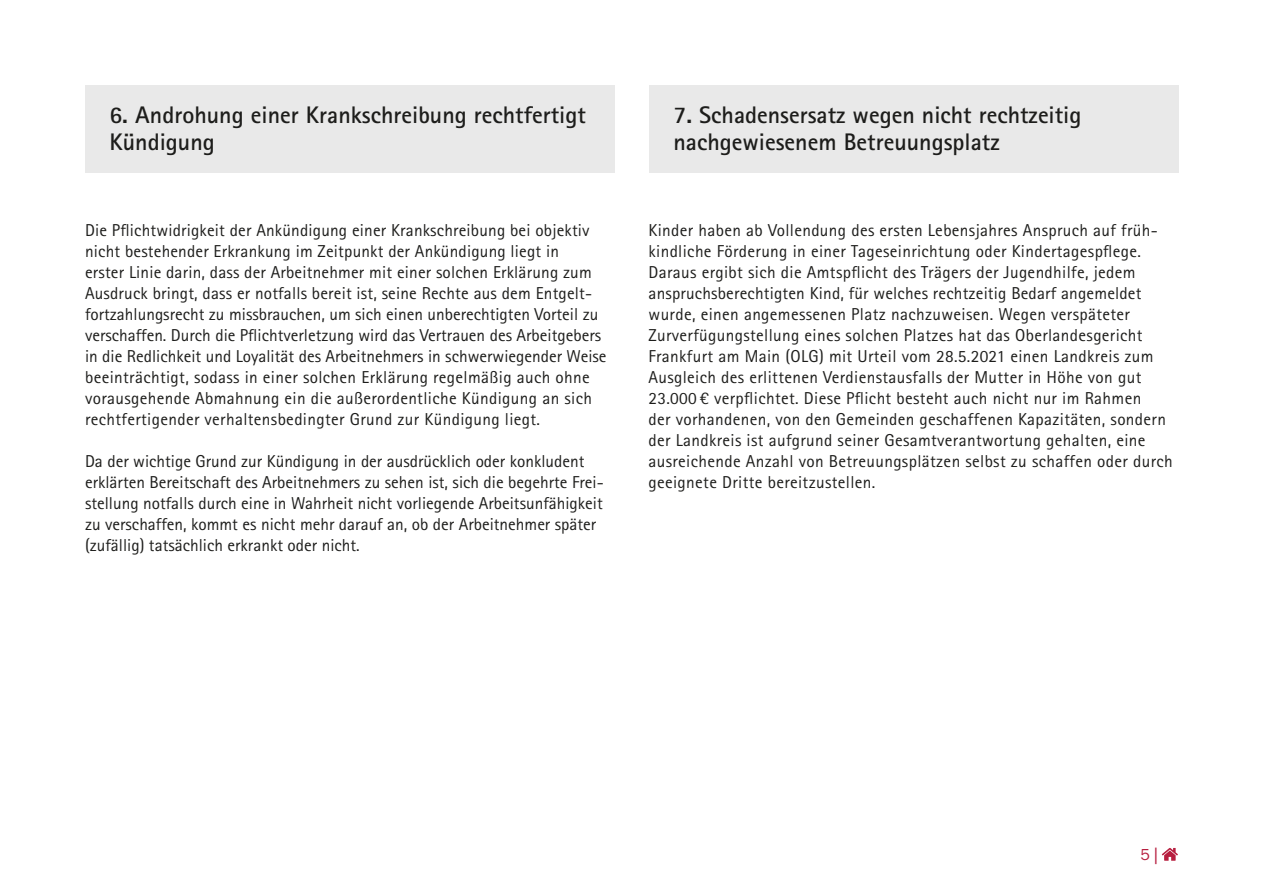
<style>
.page{position:relative;width:1263px;height:893px;background:#fff}
.page>*{position:absolute;margin:0;border:0;box-sizing:border-box;transform-origin:0 0}
.t1{font:700 24px/27px "Rotis Sans Serif Std";color:#1d1d1b}
.t2{font:17.25px/21px "Rotis Sans Serif Std";letter-spacing:.02em;color:#1d1d1b}
.t3{font:17.25px/21px "Rotis Sans Serif Std";color:#1d1d1b}
.t4{font:16.5px "Franklin Gothic Itc T";color:#b71e3f}
.s1{font-family:"News Gothic Std"}
</style>
<div class="page">
<div style="left:649px;top:85px;width:529px;height:88px;background:#e9e9e9"></div>
<svg style="left:1162px;top:848px;width:16px;height:13px"></svg>
<div style="left:85px;top:85px;width:529px;height:88px;background:#e9e9e9"></div>
<h1 class="t1" style="left:109px;top:101px;width:478px">6. Androhung einer Krankschreibung rechtfertigt<br>Kündigung</h1>
<p class="t2" style="left:85px;top:219px;width:523px">Die Pflichtwidrigkeit der Ankündigung einer Krankschreibung bei objektiv nicht bestehender Erkrankung im Zeitpunkt der Ankündigung liegt in<br>erster Linie darin, dass der Arbeitnehmer mit einer solchen Erklärung zum Ausdruck bringt, dass er notfalls bereit ist, seine Rechte aus dem Entgelt&shy;fortzahlungsrecht zu missbrauchen, um sich einen unberechtigten Vorteil zu verschaffen. Durch die Pflichtverletzung wird das Vertrauen des Arbeitgebers in die Redlichkeit und Loyalität des Arbeitnehmers in schwerwiegender Weise beeinträchtigt, sodass in einer solchen Erklärung regelmäßig auch ohne vorausgehende Abmahnung ein die außerordentliche Kündigung an sich rechtfertigender verhaltensbedingter Grund zur Kündigung liegt.</p>
<p class="t3" style="left:85px;top:450px;width:520px">Da der wichtige Grund zur Kündigung in der ausdrücklich oder konkludent erklärten Bereitschaft des Arbeitnehmers zu sehen ist, sich die begehrte Frei&shy;stellung notfalls durch eine in Wahrheit nicht vorliegende Arbeitsunfähigkeit zu verschaffen, kommt es nicht mehr darauf an, ob der Arbeitnehmer später (zufällig) tatsächlich erkrankt oder nicht.</p>
<h1 class="t1" style="left:673px;top:101px;width:409px">7. Schadensersatz wegen nicht rechtzeitig nachgewiesenem Betreuungsplatz</h1>
<p class="t2" style="left:648px;top:219px;width:526px">Kinder haben ab Vollendung des ersten Lebensjahres Anspruch auf früh&shy;kindliche Förderung in einer Tageseinrichtung oder Kindertagespflege.<br>Daraus ergibt sich die Amtspflicht des Trägers der Jugendhilfe, jedem anspruchsberechtigten Kind, für welches rechtzeitig Bedarf angemeldet wurde, einen angemessenen Platz nachzuweisen. Wegen verspäteter Zurverfügungstellung eines solchen Platzes hat das Oberlandesgericht Frankfurt am Main (OLG) mit Urteil vom 28.5.2021 einen Landkreis zum Ausgleich des erlittenen Verdienstausfalls der Mutter in Höhe von gut 23.000 € verpflichtet. Diese Pflicht besteht auch nicht nur im Rahmen<br>der vorhandenen, von den Gemeinden geschaffenen Kapazitäten, sondern der Landkreis ist aufgrund seiner Gesamtverantwortung gehalten, eine ausreichende Anzahl von Betreuungsplätzen selbst zu schaffen oder durch geeignete Dritte bereitzustellen.</p>
<p class="t4" style="left:1140px;top:845px;width:19px">5 <span class="s1">|</span></p>
</div>
